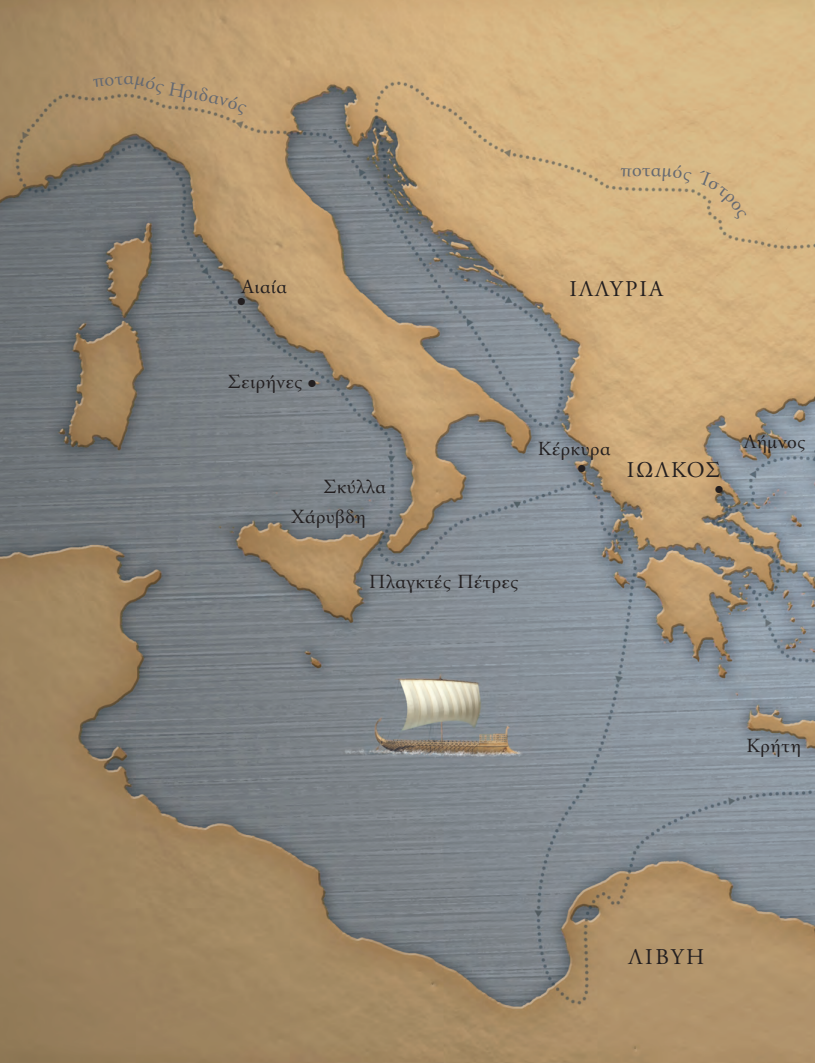
<style>
.page{position:relative;width:815px;height:1063px;background:#fff}
.page>*{position:absolute;margin:0;border:0;box-sizing:border-box;transform-origin:0 0}
.t1{font:22.5px "CF Garamond";letter-spacing:.09em;color:#231f20}
.t2{font:20px/30.1px "CF Garamond";letter-spacing:.03em;color:#231f20}
.t3{font:20px "CF Garamond";color:#646972}
.t4{font:12.5px "Wingdings";color:#231f20}
</style>
<div class="page">
<img style="left:0;top:0;width:815px;height:1063px">
<svg style="left:93px;top:75px;width:154px;height:41px"></svg>
<svg style="left:621px;top:167px;width:11px;height:9px"></svg>
<div style="left:652px;top:164px;width:95px;height:56px;background:#d8b885"></div>
<p class="t3" style="left:632px;top:163px;width:20px">οτ</p>
<p class="t2" style="left:241px;top:274px;width:47px">Aιαία</p>
<p class="t4" style="left:237px;top:294px;width:11px">●</p>
<p class="t1" style="left:569px;top:281px;width:95px">IΛΛYPIA</p>
<p class="t2" style="left:228px;top:368px;width:76px">Σειρήνες</p>
<p class="t4" style="left:308px;top:376px;width:11px">●</p>
<p class="t2" style="left:292px;top:474px;width:96px;text-indent:32px">Σκύλλα<br>Xάρυβδη</p>
<p class="t2" style="left:369px;top:569px;width:151px">Πλαγκτές Πέτρες</p>
<p class="t2" style="left:538px;top:436px;width:74px">Kέρκυρα</p>
<p class="t4" style="left:577px;top:462px;width:11px">●</p>
<p class="t1" style="left:627px;top:462px;width:95px">IΩΛKOΣ</p>
<p class="t4" style="left:714px;top:483px;width:11px">●</p>
<p class="t2" style="left:744px;top:428px;width:63px">Λήµνος</p>
<p class="t2" style="left:746px;top:733px;width:56px">Kρήτη</p>
<p class="t1" style="left:628px;top:949px;width:77px">ΛIBYH</p>
</div>
